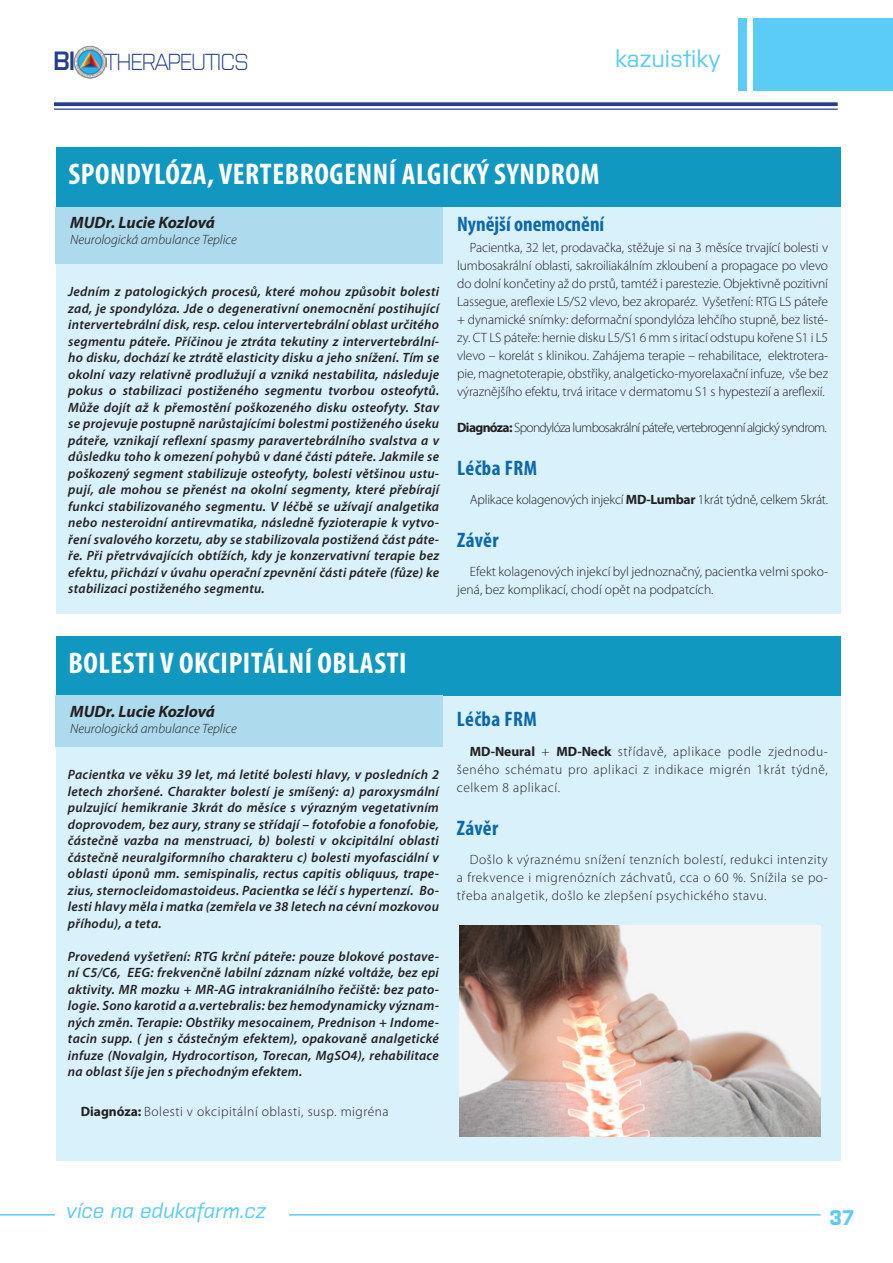
<style>
.page{position:relative;width:893px;height:1263px;background:#fff}
.page>*{position:absolute;margin:0;border:0;box-sizing:border-box;transform-origin:0 0}
.otazka_medi{font:700 condensed 30px "Myriad Pro";letter-spacing:.02em;color:#fff}
.t1{font:500 24px "Purista";color:#5accf5}
.t2{font:300 22.95px "Purista";letter-spacing:-.05em;color:#253f8e}
.mezititulky_myriad_k{font:700 condensed 21px "Myriad Pro";letter-spacing:.005em;color:#0c68ab}
.t3{font:italic 500 21px "Purista";color:#5accf5}
.t4{font:700 21px "Purista";color:#5accf5}
.t5{font:italic 700 16.5px "Myriad Pro";color:#231f20}
.zakladni_medi{font:italic 600 13.5px/16.5px "Myriad Pro";letter-spacing:.02em;color:#231f20;text-align:justify}
.HLAVNÍ_TEXT{font:300 13.5px/18px "Myriad Pro";color:#231f20;text-align:justify}
.HLAVNÍ_TEXT-2{font:300 13.5px "Myriad Pro";letter-spacing:-.05em;color:#231f20}
.HLAVNÍ_TEXT-3{font:300 13.5px "Myriad Pro";letter-spacing:-.02em;color:#231f20}
.t6{font:italic 300 13.5px "Myriad Pro";color:#231f20}
.HLAVNÍ_TEXT-4{font:300 13.5px "Myriad Pro";letter-spacing:.04em;color:#231f20}
.s1{font-weight:600;font-size:26.25px}
.s2{font-weight:700}
</style>
<div class="page">
<div style="left:753px;top:18px;width:140px;height:72px;background:#5accf5"></div>
<div style="left:738px;top:18px;width:8px;height:72px;background:#5accf5"></div>
<svg style="left:54px;top:102px;width:784px;height:4px;background:#354d96"></svg>
<hr style="left:54px;top:109px;width:784px;height:1px;background:#253f8e">
<img style="left:74px;top:46px;width:32px;height:32px">
<hr style="left:0;top:1214px;width:821px;height:1px;background:#5accf5">
<div style="left:55px;top:1191px;width:234px;height:49px;background:#fff"></div>
<div style="left:56px;top:147px;width:784px;height:466px;background:#d8f1fb"></div>
<div style="left:56px;top:147px;width:784px;height:60px;background:#1098c0"></div>
<div style="left:55px;top:207px;width:387px;height:57px;background:#aedaee"></div>
<div style="left:56px;top:636px;width:784px;height:524px;background:#d8f1fb"></div>
<div style="left:56px;top:636px;width:784px;height:60px;background:#1098c0"></div>
<div style="left:55px;top:696px;width:387px;height:51px;background:#aedaee"></div>
<img style="left:460px;top:926px;width:361px;height:210px">
<h3 class="t2" style="left:53px;top:45px;width:197px"><span class="s1">BI</span> THERAPEUTICS</h3>
<p class="t1" style="left:615px;top:41px;width:107px">kazuistiky</p>
<p class="otazka_medi" style="left:68px;top:155px;width:533px">SPONDYLÓZA, VERTEBROGENNÍ ALGICKÝ SYNDROM</p>
<p class="t5" style="left:70px;top:212px;width:146px">MUDr. Lucie Kozlová</p>
<p class="t6" style="left:70px;top:232px;width:168px">Neurologická ambulance Teplice</p>
<p class="zakladni_medi" style="left:68px;top:284px;width:372px">Jedním z patologických procesů, které mohou způsobit bolesti zad, je spondylóza. Jde o degenerativní onemocnění postihující intervertebrální disk, resp. celou intervertebrální oblast určitého segmentu páteře. Příčinou je ztráta tekutiny z intervertebrální&shy;ho disku, dochází ke ztrátě elasticity disku a jeho snížení. Tím se okolní vazy relativně prodlužují a vzniká nestabilita, následuje pokus o stabilizaci postiženého segmentu tvorbou osteofytů.<br>Může dojít až k přemostění poškozeného disku osteofyty. Stav se projevuje postupně narůstajícími bolestmi postiženého úseku páteře, vznikají reflexní spasmy paravertebrálního svalstva a v důsledku toho k omezení pohybů v dané části páteře. Jakmile se poškozený segment stabilizuje osteofyty, bolesti většinou ustu&shy;pují, ale mohou se přenést na okolní segmenty, které přebírají funkci stabilizovaného segmentu. V léčbě se užívají analgetika nebo nesteroidní antirevmatika, následně fyzioterapie k vytvo&shy;ření svalového korzetu, aby se stabilizovala postižená část páte&shy;ře. Při přetrvávajících obtížích, kdy je konzervativní terapie bez efektu, přichází v úvahu operační zpevnění části páteře (fůze) ke stabilizaci postiženého segmentu.</p>
<p class="mezititulky_myriad_k" style="left:457px;top:211px;width:149px">Nynější onemocnění</p>
<p class="HLAVNÍ_TEXT" style="left:457px;top:239px;width:372px;text-indent:13px">Pacientka, 32 let, prodavačka, stěžuje si na 3 měsíce trvající bolesti v lumbosakrální oblasti, sakroiliakálním zkloubení a propagace po vlevo do dolní končetiny až do prstů, tamtéž i parestezie. Objektivně pozitivní Lassegue, areflexie L5/S2 vlevo, bez akroparéz. Vyšetření: RTG LS páteře + dynamické snímky: deformační spondylóza lehčího stupně, bez listé&shy;zy. CT LS páteře: hernie disku L5/S1 6 mm s iritací odstupu kořene S1 i L5 vlevo – korelát s klinikou. Zahájema terapie – rehabilitace, elektrotera&shy;pie, magnetoterapie, obstřiky, analgeticko-myorelaxační infuze, vše bez výraznějšího efektu, trvá iritace v dermatomu S1 s hypestezií a areflexií.</p>
<p class="HLAVNÍ_TEXT-2" style="left:457px;top:420px;width:371px"><span class="s2">Diagnóza:</span> Spondylóza lumbosakrální páteře, vertebrogenní algický syndrom.</p>
<p class="mezititulky_myriad_k" style="left:457px;top:455px;width:81px">Léčba FRM</p>
<p class="HLAVNÍ_TEXT-3" style="left:470px;top:492px;width:360px">Aplikace kolagenových injekcí <span class="s2">MD-Lumbar</span> 1krát týdně, celkem 5krát.</p>
<p class="mezititulky_myriad_k" style="left:457px;top:527px;width:43px">Závěr</p>
<p class="HLAVNÍ_TEXT" style="left:457px;top:563px;width:372px;text-indent:13px">Efekt kolagenových injekcí byl jednoznačný, pacientka velmi spoko&shy;jená, bez komplikací, chodí opět na podpatcích.</p>
<p class="otazka_medi" style="left:68px;top:644px;width:340px">BOLESTI V OKCIPITÁLNÍ OBLASTI</p>
<p class="t5" style="left:70px;top:701px;width:146px">MUDr. Lucie Kozlová</p>
<p class="t6" style="left:70px;top:721px;width:168px">Neurologická ambulance Teplice</p>
<p class="zakladni_medi" style="left:68px;top:767px;width:372px">Pacientka ve věku 39 let, má letité bolesti hlavy, v posledních 2 letech zhoršené. Charakter bolestí je smíšený: a) paroxysmální pulzující hemikranie 3krát do měsíce s výrazným vegetativním doprovodem, bez aury, strany se střídají – fotofobie a fonofobie, částečně vazba na menstruaci, b) bolesti v okcipitální oblasti částečně neuralgiformního charakteru c) bolesti myofasciální v oblasti úponů mm. semispinalis, rectus capitis obliquus, trape&shy;zius, sternocleidomastoideus. Pacientka se léčí s hypertenzí. Bo&shy;lesti hlavy měla i matka (zemřela ve 38 letech na cévní mozkovou příhodu), a teta.</p>
<p class="zakladni_medi" style="left:68px;top:948px;width:372px">Provedená vyšetření: RTG krční páteře: pouze blokové postave&shy;ní C5/C6, EEG: frekvenčně labilní záznam nízké voltáže, bez epi aktivity. MR mozku + MR-AG intrakraniálního řečiště: bez pato&shy;logie. Sono karotid a a.vertebralis: bez hemodynamicky význam&shy;ných změn. Terapie: Obstřiky mesocainem, Prednison + Indome&shy;tacin supp. ( jen s částečným efektem), opakovaně analgetické infuze (Novalgin, Hydrocortison, Torecan, MgSO4), rehabilitace na oblast šíje jen s přechodným efektem.</p>
<p class="HLAVNÍ_TEXT-4" style="left:81px;top:1104px;width:310px"><span class="s2">Diagnóza:</span> Bolesti v okcipitální oblasti, susp. migréna</p>
<p class="mezititulky_myriad_k" style="left:457px;top:706px;width:81px">Léčba FRM</p>
<p class="HLAVNÍ_TEXT" style="left:457px;top:743px;width:372px;text-indent:13px"><span class="s2">MD-Neural</span> + <span class="s2">MD-Neck</span> střídavě, aplikace podle zjednodu&shy;šeného schématu pro aplikaci z indikace migrén 1krát týdně, celkem 8 aplikací.</p>
<p class="mezititulky_myriad_k" style="left:457px;top:815px;width:43px">Závěr</p>
<p class="HLAVNÍ_TEXT" style="left:457px;top:851px;width:372px;text-indent:13px">Došlo k výraznému snížení tenzních bolestí, redukci intenzity a frekvence i migrenózních záchvatů, cca o 60 %. Snížila se po&shy;třeba analgetik, došlo ke zlepšení psychického stavu.</p>
<h3 class="t3" style="left:66px;top:1195px;width:202px">více na edukafarm.cz</h3>
<h3 class="t4" style="left:829px;top:1202px;width:27px">37</h3>
</div>
